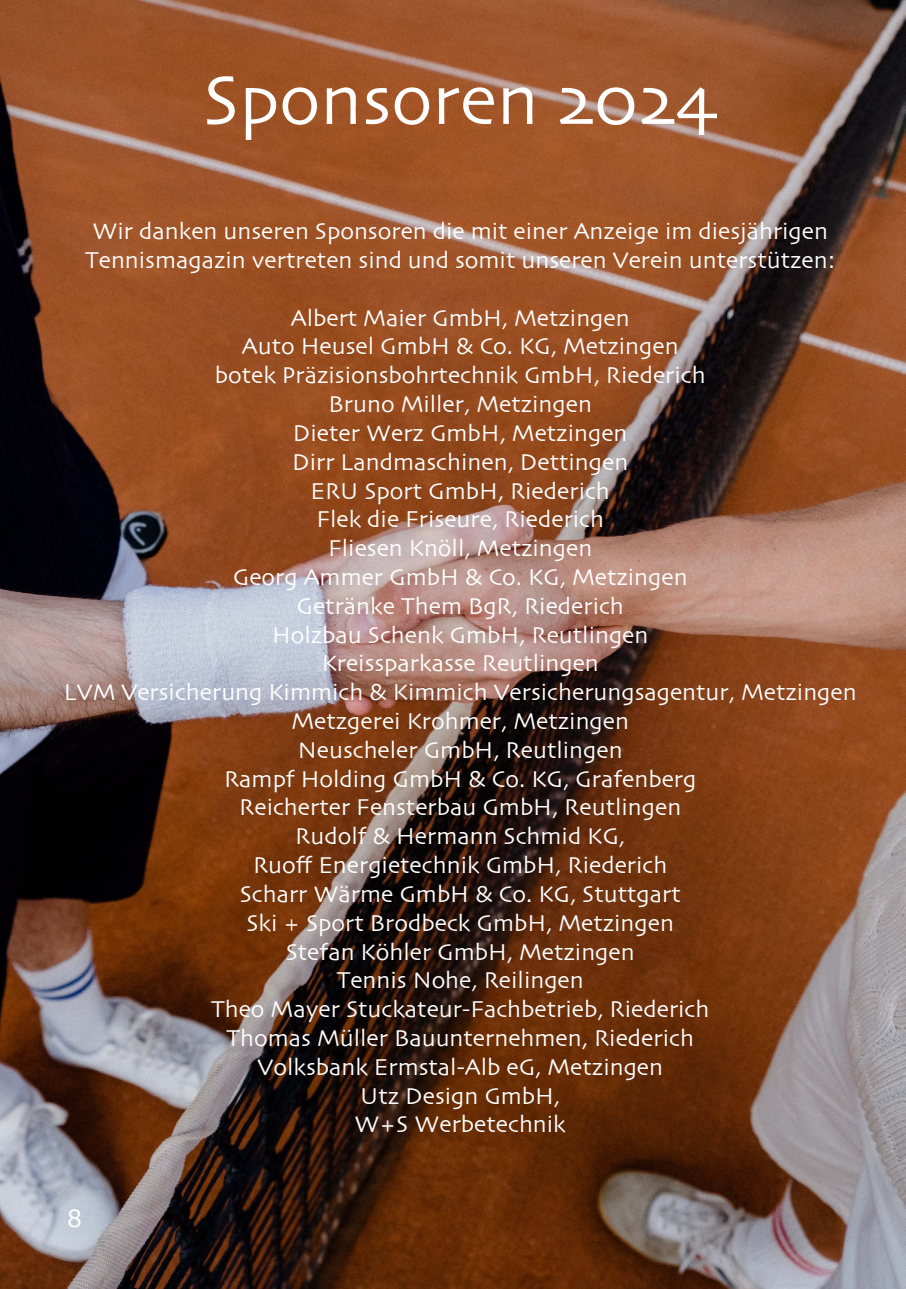
<style>
.page{position:relative;width:906px;height:1289px;background:#fff}
.page>*{position:absolute;margin:0;border:0;box-sizing:border-box;transform-origin:0 0}
.t1{font:72px "Skia";color:#fff}
.t2{font:27px "Skia";color:#fff}
.t3{font:24px "Skia";color:#fff}
</style>
<div class="page">
<img style="left:0;top:0;width:906px;height:1288px">
<p class="t1" style="left:203px;top:57px;width:516px">Sponsoren 2024</p>
<p class="t3" style="left:92px;top:217px;width:737px">Wir danken unseren Sponsoren die mit einer Anzeige im diesjährigen</p>
<p class="t3" style="left:85px;top:246px;width:752px">Tennismagazin vertreten sind und somit unseren Verein unterstützen:</p>
<p class="t3" style="left:291px;top:303px;width:340px">Albert Maier GmbH, Metzingen</p>
<p class="t3" style="left:242px;top:332px;width:438px">Auto Heusel GmbH &amp; Co. KG, Metzingen</p>
<p class="t3" style="left:215px;top:361px;width:492px">botek Präzisionsbohrtechnik GmbH, Riederich</p>
<p class="t3" style="left:328px;top:390px;width:265px">Bruno Miller, Metzingen</p>
<p class="t3" style="left:293px;top:418px;width:336px">Dieter Werz GmbH, Metzingen</p>
<p class="t3" style="left:292px;top:447px;width:337px">Dirr Landmaschinen, Dettingen</p>
<p class="t3" style="left:310px;top:476px;width:301px">ERU Sport GmbH, Riederich</p>
<p class="t3" style="left:316px;top:505px;width:289px">Flek die Friseure, Riederich</p>
<p class="t3" style="left:328px;top:534px;width:266px">Fliesen Knöll, Metzingen</p>
<p class="t3" style="left:233px;top:562px;width:456px">Georg Ammer GmbH &amp; Co. KG, Metzingen</p>
<p class="t3" style="left:296px;top:591px;width:329px">Getränke Them BgR, Riederich</p>
<p class="t3" style="left:272px;top:620px;width:378px">Holzbau Schenk GmbH, Reutlingen</p>
<p class="t3" style="left:322px;top:649px;width:279px">Kreissparkasse Reutlingen</p>
<p class="t3" style="left:64px;top:678px;width:794px">LVM Versicherung Kimmich &amp; Kimmich Versicherungsagentur, Metzingen</p>
<p class="t3" style="left:291px;top:706px;width:339px">Metzgerei Krohmer, Metzingen</p>
<p class="t3" style="left:298px;top:735px;width:326px">Neuscheler GmbH, Reutlingen</p>
<p class="t3" style="left:224px;top:764px;width:474px">Rampf Holding GmbH &amp; Co. KG, Grafenberg</p>
<p class="t3" style="left:239px;top:793px;width:443px">Reicherter Fensterbau GmbH, Reutlingen</p>
<p class="t3" style="left:295px;top:822px;width:331px">Rudolf &amp; Hermann Schmid KG,</p>
<p class="t3" style="left:253px;top:850px;width:416px">Ruoff Energietechnik GmbH, Riederich</p>
<p class="t3" style="left:240px;top:879px;width:442px">Scharr Wärme GmbH &amp; Co. KG, Stuttgart</p>
<p class="t3" style="left:246px;top:908px;width:429px">Ski + Sport Brodbeck GmbH, Metzingen</p>
<p class="t3" style="left:286px;top:937px;width:350px">Stefan Köhler GmbH, Metzingen</p>
<p class="t3" style="left:337px;top:966px;width:248px">Tennis Nohe, Reilingen</p>
<p class="t3" style="left:211px;top:994px;width:500px">Theo Mayer Stuckateur-Fachbetrieb, Riederich</p>
<p class="t3" style="left:227px;top:1023px;width:469px">Thomas Müller Bauunternehmen, Riederich</p>
<p class="t3" style="left:257px;top:1052px;width:407px">Volksbank Ermstal-Alb eG, Metzingen</p>
<p class="t3" style="left:360px;top:1081px;width:201px">Utz Design GmbH,</p>
<p class="t3" style="left:354px;top:1110px;width:213px">W+S Werbetechnik</p>
<p class="t2" style="left:67px;top:1202px;width:17px">8</p>
</div>
